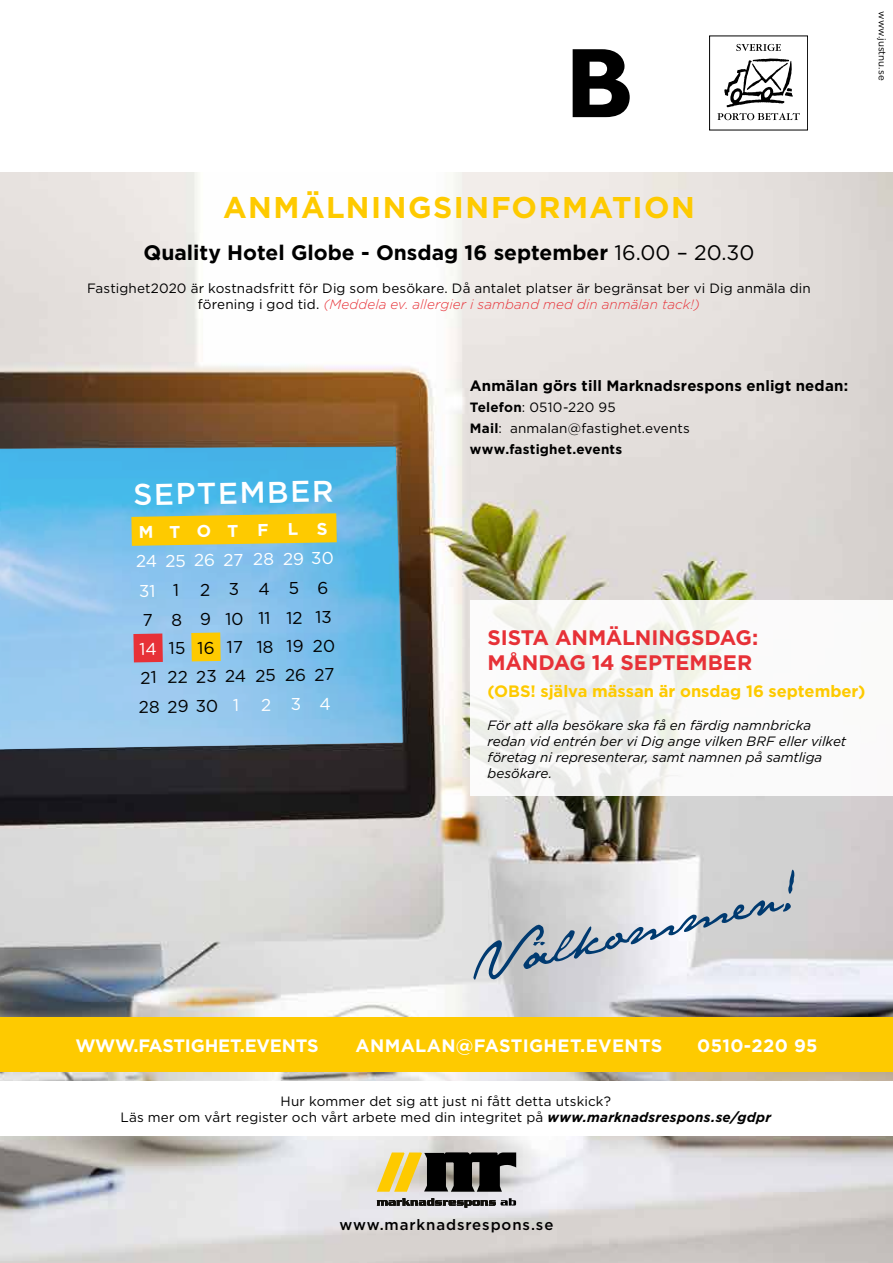
<style>
.page{position:relative;width:893px;height:1263px;background:#fff}
.page>*{position:absolute;margin:0;border:0;box-sizing:border-box;transform-origin:0 0}
.t1{font:46.35px "Jane Austen";color:#003a70}
.t2{font:700 30px "Gotham";letter-spacing:.05em;color:#feca00}
.t3{font:500 30px "Gotham";color:#fff}
.t4{font:700 21px "Gotham";color:#000}
.t5{font:700 21px/25.2px "Gotham";letter-spacing:-.01em;color:#e73137}
.t6{font:700 18px "Gotham";letter-spacing:.015em;color:#fff}
.t7{font:700 18px "Gotham";letter-spacing:-.01em;color:#fff}
.t8{font:16.95px "Gotham";color:#000}
.t9{font:16.95px "Gotham";color:#fff}
.t10{font:700 16.95px "Gotham";color:#fff}
.t11{font:700 16.5px "Gotham HTF";color:#feca00}
.t12{font:700 15px "Gotham";letter-spacing:.015em;color:#000}
.t13{font:500 15px "Gotham";letter-spacing:.06em;color:#000}
.t14{font:13.5px/16.2px "Gotham";letter-spacing:.01em;color:#000;text-align:center}
.t15{font:italic 13.5px/16.2px "Gotham HTF";letter-spacing:-.005em;color:#000}
.t16{font:9.75px "Gotham";color:#000}
.s1{font-weight:400}
.s2{font-weight:300;font-style:italic;color:#e73137}
.s3{color:#fff}
.s4{font-weight:700}
.s5{font-weight:700;font-style:italic}
</style>
<div class="page">
<img style="left:0;top:173px;width:893px;height:1090px">
<div style="left:709px;top:36px;width:99px;height:94px;border:1px solid #000"></div>
<svg style="left:736px;top:44px;width:45px;height:7px"></svg>
<svg style="left:717px;top:58px;width:83px;height:62px"></svg>
<svg style="left:573px;top:49px;width:57px;height:68px"></svg>
<div style="left:0;top:1081px;width:893px;height:55px;background:#fff"></div>
<div style="left:0;top:1017px;width:893px;height:55px;background:#feca00"></div>
<svg style="left:377px;top:1152px;width:139px;height:40px;background:#766c46"></svg>
<svg style="left:377px;top:1198px;width:139px;height:9px"></svg>
<svg style="left:470px;top:600px;width:423px;height:195px"></svg>
<img style="left:0;top:446px;width:403px;height:303px">
<svg style="left:131px;top:513px;width:206px;height:149px;background:#a2bfb3"></svg>
<svg style="left:262px;top:698px;width:68px;height:13px"></svg>
<p class="t16" style="left:888px;top:11px;width:71px;rotate:90deg">www.justnu.se</p>
<h2 class="t2" style="left:223px;top:188px;width:473px">ANMÄLNINGSINFORMATION</h2>
<h3 class="t4" style="left:144px;top:239px;width:612px">Quality Hotel Globe - Onsdag 16 september <span class="s1">16.00 – 20.30</span></h3>
<p class="t14" style="left:87px;top:279px;width:725px">Fastighet2020 är kostnadsfritt för Dig som besökare. Då antalet platser är begränsat ber vi Dig anmäla din förening i god tid. <span class="s2">(Meddela ev. allergier i samband med din anmälan tack!)</span></p>
<h2 class="t3" style="left:133px;top:475px;width:202px;rotate:-1deg">SEPTEMBER</h2>
<p class="t10" style="left:139px;top:521px;width:190px;rotate:-1deg">MTOTF LS</p>
<p class="t9" style="left:136px;top:550px;width:199px;rotate:-1deg">24 25 26 27 28 29 30</p>
<p class="t8" style="left:139px;top:580px;width:191px;rotate:-1deg"><span class="s3">31</span>1 23456</p>
<p class="t8" style="left:142px;top:609px;width:191px;rotate:-1deg">7 8 91011 1213</p>
<p class="t8" style="left:139px;top:638px;width:197px;rotate:-1deg"><span class="s3">14</span> 15 16 17 18 19 20</p>
<p class="t8" style="left:140px;top:667px;width:196px;rotate:-1deg">21 22 23 24 25 26 27</p>
<p class="t8" style="left:139px;top:696px;width:102px;rotate:-1deg">28 29 30 <span class="s3">1</span></p>
<p class="t12" style="left:470px;top:375px;width:380px">Anmälan görs till Marknadsrespons enligt nedan:</p>
<p class="t14" style="left:470px;top:396px;width:221px;line-height:21px;text-align:left"><span class="s4">Telefon</span>: 0510-220 95<br><span class="s4">Mail</span>: anmalan@fastighet.events <span class="s4">www.fastighet.events</span></p>
<h3 class="t5" style="left:488px;top:625px;width:272px">SISTA ANMÄLNINGSDAG:<br>MÅNDAG 14 SEPTEMBER</h3>
<p class="t11" style="left:488px;top:682px;width:379px">(OBS! själva mässan är onsdag 16 september)</p>
<p class="t15" style="left:488px;top:717px;width:360px">För att alla besökare ska få en färdig namnbricka redan vid entrén ber vi Dig ange vilken BRF eller vilket företag ni representerar, samt namnen på samtliga besökare.</p>
<h1 class="t1" style="left:464px;top:939px;width:337px;rotate:-13deg">V älkommen!</h1>
<h3 class="t7" style="left:75px;top:1033px;width:245px">WWW.FASTIGHET.EVENTS</h3>
<h3 class="t6" style="left:356px;top:1033px;width:308px">ANMALAN@FASTIGHET.EVENTS</h3>
<h3 class="t6" style="left:697px;top:1033px;width:122px">0510-220 95</h3>
<p class="t14" style="left:120px;top:1092px;width:652px">Hur kommer det sig att just ni fått detta utskick?<br>Läs mer om vårt register och vårt arbete med din integritet på <span class="s5">www.marknadsrespons.se/gdpr</span></p>
<p class="t13" style="left:340px;top:1215px;width:215px">www.marknadsrespons.se</p>
</div>
